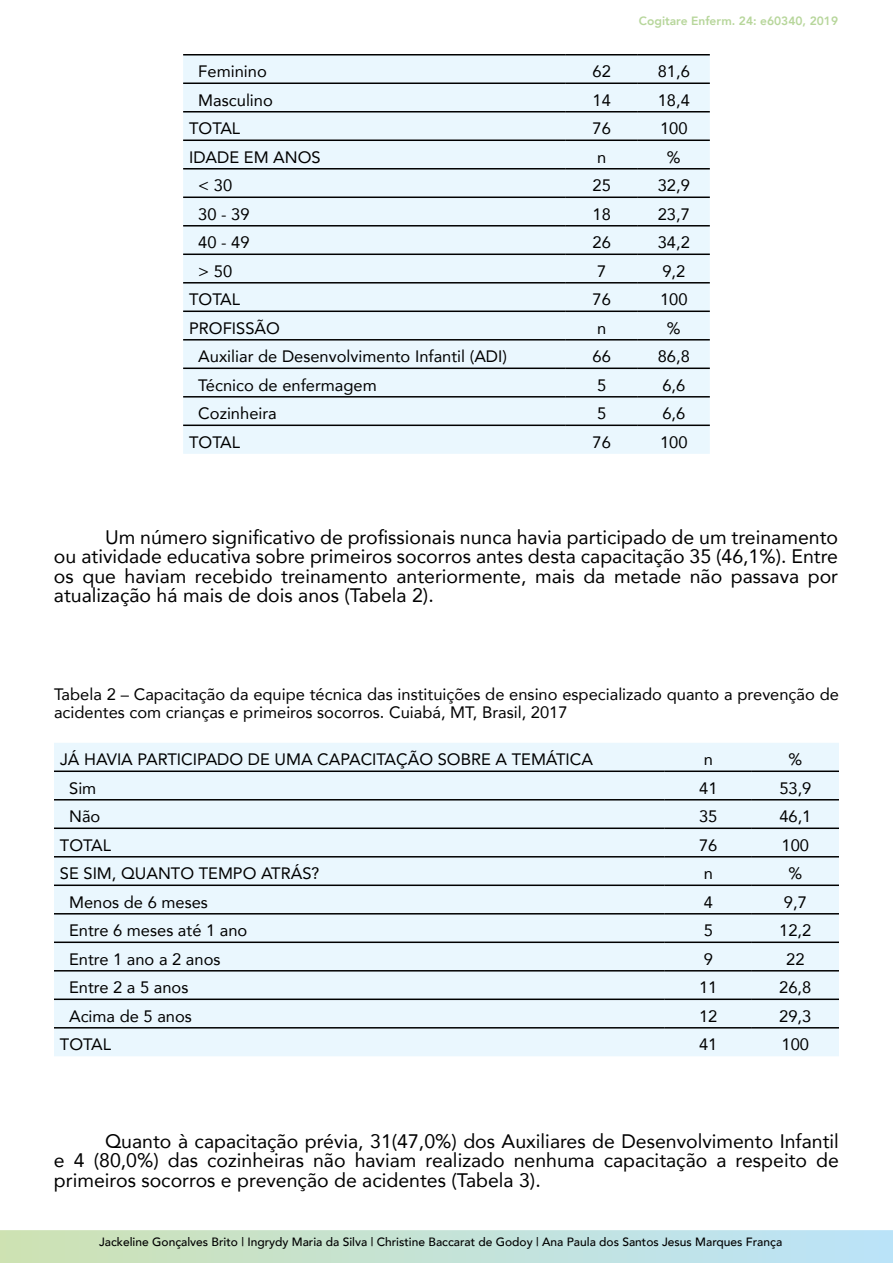
<style>
.page{position:relative;width:893px;height:1263px;background:#fff}
.page>*{position:absolute;margin:0;border:0;box-sizing:border-box;transform-origin:0 0}
.t1{font:19.5px/19.5px "Avenir";color:#000;text-align:justify}
.t2{font:16.5px/18.8px "Avenir";color:#000}
.t3{font:500 12px "Avenir";color:#000}
.t4{font:800 12px "Avenir";color:#b7d69b}
</style>
<div class="page">
<svg style="left:0;top:1230px;width:893px;height:33px"></svg>
<div style="left:183px;top:56px;width:527px;height:398px;background:#eaf7fe"></div>
<hr style="left:183px;top:54px;width:383px;height:2px;background:#000">
<hr style="left:566px;top:54px;width:72px;height:2px;background:#000">
<hr style="left:638px;top:54px;width:72px;height:2px;background:#000">
<hr style="left:183px;top:83px;width:383px;height:1px;background:#000">
<hr style="left:566px;top:83px;width:72px;height:1px;background:#000">
<hr style="left:638px;top:83px;width:72px;height:1px;background:#000">
<hr style="left:183px;top:111px;width:383px;height:2px;background:#000">
<hr style="left:566px;top:111px;width:72px;height:2px;background:#000">
<hr style="left:638px;top:111px;width:72px;height:2px;background:#000">
<hr style="left:183px;top:140px;width:383px;height:1px;background:#000">
<hr style="left:566px;top:140px;width:72px;height:1px;background:#000">
<hr style="left:638px;top:140px;width:72px;height:1px;background:#000">
<hr style="left:183px;top:168px;width:383px;height:2px;background:#000">
<hr style="left:566px;top:168px;width:72px;height:2px;background:#000">
<hr style="left:638px;top:168px;width:72px;height:2px;background:#000">
<hr style="left:183px;top:197px;width:383px;height:1px;background:#000">
<hr style="left:566px;top:197px;width:72px;height:1px;background:#000">
<hr style="left:638px;top:197px;width:72px;height:1px;background:#000">
<hr style="left:183px;top:225px;width:383px;height:2px;background:#000">
<hr style="left:566px;top:225px;width:72px;height:2px;background:#000">
<hr style="left:638px;top:225px;width:72px;height:2px;background:#000">
<hr style="left:183px;top:254px;width:383px;height:1px;background:#000">
<hr style="left:566px;top:254px;width:72px;height:1px;background:#000">
<hr style="left:638px;top:254px;width:72px;height:1px;background:#000">
<hr style="left:183px;top:282px;width:383px;height:2px;background:#000">
<hr style="left:566px;top:282px;width:72px;height:2px;background:#000">
<hr style="left:638px;top:282px;width:72px;height:2px;background:#000">
<hr style="left:183px;top:311px;width:383px;height:1px;background:#000">
<hr style="left:566px;top:311px;width:72px;height:1px;background:#000">
<hr style="left:638px;top:311px;width:72px;height:1px;background:#000">
<hr style="left:183px;top:339px;width:383px;height:2px;background:#000">
<hr style="left:566px;top:339px;width:72px;height:2px;background:#000">
<hr style="left:638px;top:339px;width:72px;height:2px;background:#000">
<hr style="left:183px;top:368px;width:383px;height:1px;background:#000">
<hr style="left:566px;top:368px;width:72px;height:1px;background:#000">
<hr style="left:638px;top:368px;width:72px;height:1px;background:#000">
<hr style="left:183px;top:396px;width:383px;height:2px;background:#000">
<hr style="left:566px;top:396px;width:72px;height:2px;background:#000">
<hr style="left:638px;top:396px;width:72px;height:2px;background:#000">
<hr style="left:183px;top:425px;width:383px;height:1px;background:#000">
<hr style="left:566px;top:425px;width:72px;height:1px;background:#000">
<hr style="left:638px;top:425px;width:72px;height:1px;background:#000">
<div style="left:54px;top:743px;width:785px;height:313px;background:#eaf7fe"></div>
<hr style="left:54px;top:770px;width:611px;height:2px;background:#000">
<hr style="left:665px;top:770px;width:87px;height:2px;background:#000">
<hr style="left:752px;top:770px;width:87px;height:2px;background:#000">
<hr style="left:54px;top:799px;width:611px;height:1px;background:#000">
<hr style="left:665px;top:799px;width:87px;height:1px;background:#000">
<hr style="left:752px;top:799px;width:87px;height:1px;background:#000">
<hr style="left:54px;top:827px;width:611px;height:2px;background:#000">
<hr style="left:665px;top:827px;width:87px;height:2px;background:#000">
<hr style="left:752px;top:827px;width:87px;height:2px;background:#000">
<hr style="left:54px;top:856px;width:611px;height:1px;background:#000">
<hr style="left:665px;top:856px;width:87px;height:1px;background:#000">
<hr style="left:752px;top:856px;width:87px;height:1px;background:#000">
<hr style="left:54px;top:884px;width:611px;height:2px;background:#000">
<hr style="left:665px;top:884px;width:87px;height:2px;background:#000">
<hr style="left:752px;top:884px;width:87px;height:2px;background:#000">
<hr style="left:54px;top:913px;width:611px;height:1px;background:#000">
<hr style="left:665px;top:913px;width:87px;height:1px;background:#000">
<hr style="left:752px;top:913px;width:87px;height:1px;background:#000">
<hr style="left:54px;top:941px;width:611px;height:2px;background:#000">
<hr style="left:665px;top:941px;width:87px;height:2px;background:#000">
<hr style="left:752px;top:941px;width:87px;height:2px;background:#000">
<hr style="left:54px;top:970px;width:611px;height:1px;background:#000">
<hr style="left:665px;top:970px;width:87px;height:1px;background:#000">
<hr style="left:752px;top:970px;width:87px;height:1px;background:#000">
<hr style="left:54px;top:998px;width:611px;height:2px;background:#000">
<hr style="left:665px;top:998px;width:87px;height:2px;background:#000">
<hr style="left:752px;top:998px;width:87px;height:2px;background:#000">
<hr style="left:54px;top:1027px;width:611px;height:1px;background:#000">
<hr style="left:665px;top:1027px;width:87px;height:1px;background:#000">
<hr style="left:752px;top:1027px;width:87px;height:1px;background:#000">
<p class="t4" style="left:639px;top:12px;width:201px">Cogitare Enferm. 24: e60340, 2019</p>
<p class="t2" style="left:198px;top:62px;width:70px">Feminino</p>
<p class="t2" style="left:593px;top:62px;width:20px">62</p>
<p class="t2" style="left:658px;top:62px;width:34px">81,6</p>
<p class="t2" style="left:198px;top:90px;width:76px">Masculino</p>
<p class="t2" style="left:593px;top:90px;width:20px">14</p>
<p class="t2" style="left:658px;top:90px;width:34px">18,4</p>
<p class="t2" style="left:189px;top:119px;width:53px">TOTAL</p>
<p class="t2" style="left:593px;top:119px;width:20px">76</p>
<p class="t2" style="left:660px;top:119px;width:29px">100</p>
<p class="t2" style="left:189px;top:147px;width:133px">IDADE EM ANOS</p>
<p class="t2" style="left:597px;top:147px;width:11px">n</p>
<p class="t2" style="left:667px;top:147px;width:15px">%</p>
<p class="t2" style="left:198px;top:176px;width:35px">&lt; 30</p>
<p class="t2" style="left:593px;top:176px;width:20px">25</p>
<p class="t2" style="left:658px;top:176px;width:34px">32,9</p>
<p class="t2" style="left:198px;top:204px;width:53px">30 - 39</p>
<p class="t2" style="left:593px;top:204px;width:20px">18</p>
<p class="t2" style="left:658px;top:204px;width:34px">23,7</p>
<p class="t2" style="left:198px;top:233px;width:53px">40 - 49</p>
<p class="t2" style="left:593px;top:233px;width:20px">26</p>
<p class="t2" style="left:658px;top:233px;width:34px">34,2</p>
<p class="t2" style="left:198px;top:261px;width:35px">&gt; 50</p>
<p class="t2" style="left:597px;top:261px;width:11px">7</p>
<p class="t2" style="left:662px;top:261px;width:24px">9,2</p>
<p class="t2" style="left:189px;top:290px;width:53px">TOTAL</p>
<p class="t2" style="left:593px;top:290px;width:20px">76</p>
<p class="t2" style="left:660px;top:290px;width:29px">100</p>
<p class="t2" style="left:189px;top:318px;width:92px">PROFISSÃO</p>
<p class="t2" style="left:597px;top:318px;width:11px">n</p>
<p class="t2" style="left:667px;top:318px;width:15px">%</p>
<p class="t2" style="left:198px;top:347px;width:310px">Auxiliar de Desenvolvimento Infantil (ADI)</p>
<p class="t2" style="left:593px;top:347px;width:20px">66</p>
<p class="t2" style="left:658px;top:347px;width:34px">86,8</p>
<p class="t2" style="left:198px;top:375px;width:180px">Técnico de enfermagem</p>
<p class="t2" style="left:597px;top:375px;width:11px">5</p>
<p class="t2" style="left:662px;top:375px;width:24px">6,6</p>
<p class="t2" style="left:198px;top:404px;width:80px">Cozinheira</p>
<p class="t2" style="left:597px;top:404px;width:11px">5</p>
<p class="t2" style="left:662px;top:404px;width:24px">6,6</p>
<p class="t2" style="left:189px;top:432px;width:53px">TOTAL</p>
<p class="t2" style="left:593px;top:432px;width:20px">76</p>
<p class="t2" style="left:660px;top:432px;width:29px">100</p>
<p class="t1" style="left:54px;top:527px;width:786px;text-indent:51px">Um número significativo de profissionais nunca havia participado de um treinamento ou atividade educativa sobre primeiros socorros antes desta capacitação 35 (46,1%). Entre os que haviam recebido treinamento anteriormente, mais da metade não passava por atualização há mais de dois anos (Tabela 2).</p>
<p class="t2" style="left:54px;top:684px;width:786px">Tabela 2 – Capacitação da equipe técnica das instituições de ensino especializado quanto a prevenção de acidentes com crianças e primeiros socorros. Cuiabá, MT, Brasil, 2017</p>
<p class="t2" style="left:60px;top:750px;width:535px">JÁ HAVIA PARTICIPADO DE UMA CAPACITAÇÃO SOBRE A TEMÁTICA</p>
<p class="t2" style="left:704px;top:750px;width:11px">n</p>
<p class="t2" style="left:788px;top:750px;width:15px">%</p>
<p class="t2" style="left:69px;top:778px;width:29px">Sim</p>
<p class="t2" style="left:699px;top:778px;width:20px">41</p>
<p class="t2" style="left:779px;top:778px;width:34px">53,9</p>
<p class="t2" style="left:69px;top:807px;width:33px">Não</p>
<p class="t2" style="left:699px;top:807px;width:20px">35</p>
<p class="t2" style="left:779px;top:807px;width:34px">46,1</p>
<p class="t2" style="left:60px;top:835px;width:53px">TOTAL</p>
<p class="t2" style="left:699px;top:835px;width:20px">76</p>
<p class="t2" style="left:782px;top:835px;width:29px">100</p>
<p class="t2" style="left:60px;top:864px;width:261px">SE SIM, QUANTO TEMPO ATRÁS?</p>
<p class="t2" style="left:704px;top:864px;width:11px">n</p>
<p class="t2" style="left:788px;top:864px;width:15px">%</p>
<p class="t2" style="left:69px;top:892px;width:140px">Menos de 6 meses</p>
<p class="t2" style="left:704px;top:892px;width:11px">4</p>
<p class="t2" style="left:784px;top:892px;width:24px">9,7</p>
<p class="t2" style="left:69px;top:921px;width:180px">Entre 6 meses até 1 ano</p>
<p class="t2" style="left:704px;top:921px;width:11px">5</p>
<p class="t2" style="left:779px;top:921px;width:34px">12,2</p>
<p class="t2" style="left:69px;top:949px;width:153px">Entre 1 ano a 2 anos</p>
<p class="t2" style="left:704px;top:949px;width:11px">9</p>
<p class="t2" style="left:786px;top:949px;width:20px">22</p>
<p class="t2" style="left:69px;top:978px;width:121px">Entre 2 a 5 anos</p>
<p class="t2" style="left:699px;top:978px;width:20px">11</p>
<p class="t2" style="left:779px;top:978px;width:34px">26,8</p>
<p class="t2" style="left:69px;top:1006px;width:124px">Acima de 5 anos</p>
<p class="t2" style="left:699px;top:1006px;width:20px">12</p>
<p class="t2" style="left:779px;top:1006px;width:34px">29,3</p>
<p class="t2" style="left:60px;top:1035px;width:53px">TOTAL</p>
<p class="t2" style="left:699px;top:1035px;width:20px">41</p>
<p class="t2" style="left:781px;top:1035px;width:29px">100</p>
<p class="t1" style="left:54px;top:1131px;width:786px;text-indent:51px">Quanto à capacitação prévia, 31(47,0%) dos Auxiliares de Desenvolvimento Infantil e 4 (80,0%) das cozinheiras não haviam realizado nenhuma capacitação a respeito de primeiros socorros e prevenção de acidentes (Tabela 3).</p>
<p class="t3" style="left:99px;top:1232px;width:685px">Jackeline Gonçalves Brito | Ingrydy Maria da Silva | Christine Baccarat de Godoy | Ana Paula dos Santos Jesus Marques França</p>
</div>
